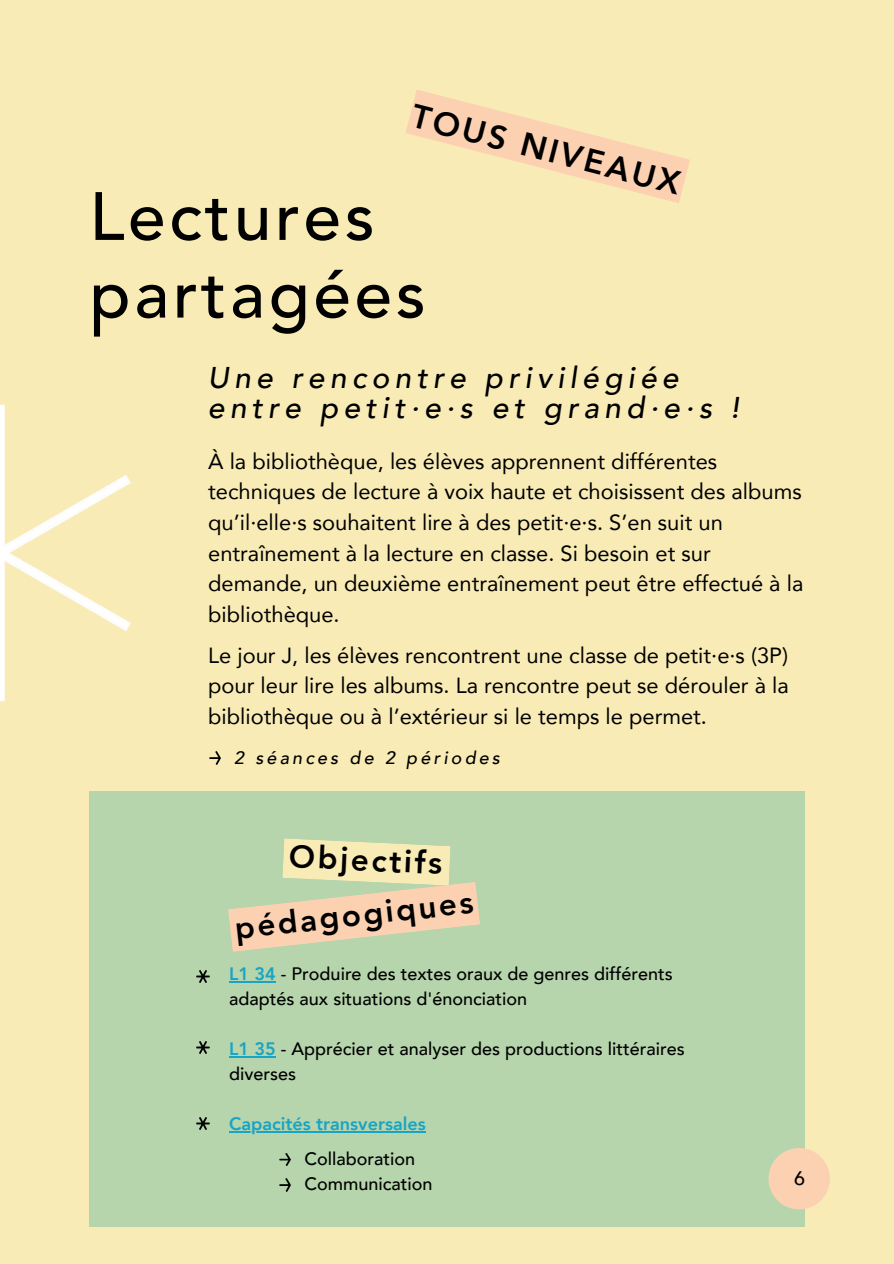
<style>
.page{position:relative;width:894px;height:1264px;background:#fff}
.page>*{position:absolute;margin:0;border:0;box-sizing:border-box;transform-origin:0 0}
.t1{font:500 67.5px/77.7px "Avenir";letter-spacing:.055em;color:#000}
.t2{font:800 33px "Avenir";color:#000}
.t3{font:800 31.5px "Avenir";color:#000}
.t4{font:italic 500 30px/30.3px "Avenir";letter-spacing:.175em;color:#000001}
.t5{font:21.9px/30.6px "Avenir";color:#000}
.t6{font:500 19.5px "Avenir";color:#000001}
.t7{font:500 18px/25px "Avenir";color:#000}
.t8{font:800 18px "Avenir";color:#18a4c5}
.t9{font:italic 500 18px "Avenir";letter-spacing:.175em;color:#000001}
.s1{font-weight:800;color:#18a4c5}
</style>
<div class="page">
<div style="left:0;top:0;width:893px;height:1263px;background:#f8ebb6"></div>
<svg style="left:406px;top:90px;width:284px;height:113px"></svg>
<img style="left:209px;top:751px;width:12px;height:14px">
<img style="left:0;top:404px;width:131px;height:298px">
<div style="left:89px;top:791px;width:715px;height:436px;background:#b6d5ac"></div>
<img style="left:196px;top:1041px;width:14px;height:13px">
<hr style="left:229px;top:981px;width:47px;height:1px;background:#18a4c5">
<hr style="left:229px;top:1056px;width:47px;height:1px;background:#18a4c5">
<hr style="left:229px;top:1131px;width:196px;height:1px;background:#18a4c5">
<img style="left:279px;top:1178px;width:12px;height:14px">
<img style="left:279px;top:1153px;width:12px;height:13px">
<svg style="left:228px;top:838px;width:252px;height:114px"></svg>
<div style="left:768px;top:1147px;width:61px;height:62px;background:#fcd1b1;border-radius:50%"></div>
<img style="left:196px;top:970px;width:14px;height:13px">
<img style="left:196px;top:1117px;width:14px;height:13px">
<h1 class="t2" style="left:417px;top:95px;width:277px;rotate:14deg">TOUS NIVEAUX</h1>
<h2 class="t1" style="left:89px;top:180px;width:337px">Lectures partagées</h2>
<h4 class="t4" style="left:208px;top:363px;width:533px">Une rencontre privilégiée entre petit·e·s et grand·e·s !</h4>
<p class="t5" style="left:208px;top:446px;width:596px">À la bibliothèque, les élèves apprennent différentes techniques de lecture à voix haute et choisissent des albums qu’il·elle·s souhaitent lire à des petit·e·s. S’en suit un entraînement à la lecture en classe. Si besoin et sur demande, un deuxième entraînement peut être effectué à la bibliothèque.</p>
<p class="t5" style="left:208px;top:640px;width:582px;text-align:justify">Le jour J, les élèves rencontrent une classe de petit·e·s (3P) pour leur lire les albums. La rencontre peut se dérouler à la bibliothèque ou à l’extérieur si le temps le permet.</p>
<p class="t9" style="left:234px;top:745px;width:267px">2 séances de 2 périodes</p>
<p class="t3" style="left:290px;top:835px;width:155px;rotate:3deg">Objectifs</p>
<p class="t3" style="left:233px;top:906px;width:241px;rotate:-6deg">pédagogiques</p>
<p class="t7" style="left:229px;top:962px;width:445px"><span class="s1">L1 34</span> - Produire des textes oraux de genres différents adaptés aux situations d'énonciation</p>
<p class="t7" style="left:229px;top:1037px;width:457px"><span class="s1">L1 35</span> - Apprécier et analyser des productions littéraires diverses</p>
<h3 class="t8" style="left:229px;top:1112px;width:198px">Capacités transversales</h3>
<h3 class="t7" style="left:304px;top:1147px;width:112px">Collaboration</h3>
<p class="t7" style="left:304px;top:1172px;width:130px">Communication</p>
<p class="t6" style="left:793px;top:1160px;width:12px">4</p>
<p class="t6" style="left:793px;top:1165px;width:12px">6</p>
</div>
